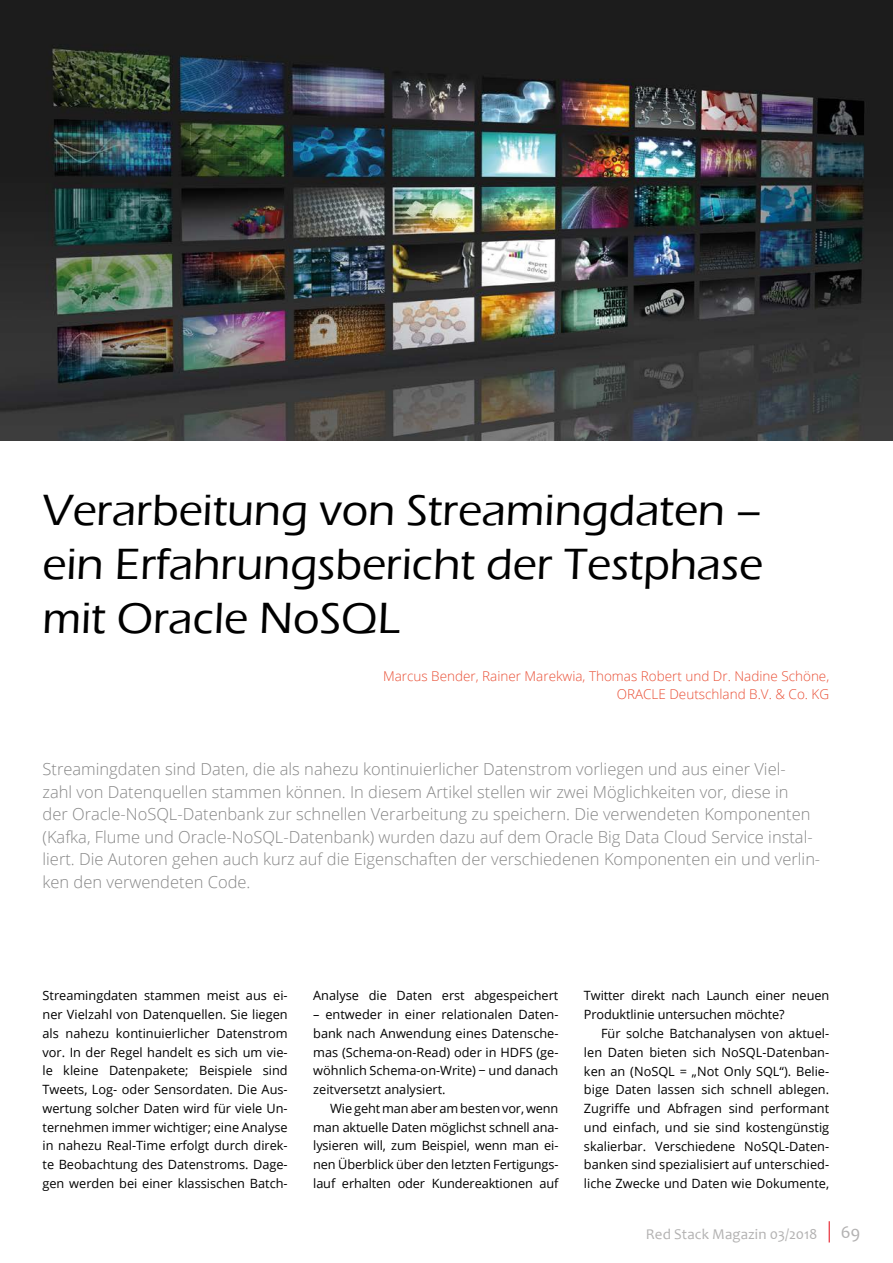
<style>
.page{position:relative;width:893px;height:1263px;background:#fff}
.page>*{position:absolute;margin:0;border:0;box-sizing:border-box;transform-origin:0 0}
.t1{font:500 45px/54px "Eras ITC";color:#000;text-align:justify}
.t2{font:18px "Candara";color:#b3b2b2}
.t3{font:300 16.5px/22.5px "Open Sans";color:#878787}
.t4{font:15px "Candara";letter-spacing:.005em;color:#b3b2b2}
.t5{font:300 13.5px/18px "Open Sans";color:#e94f35;text-align:right}
.t6{font:12.75px/18.8px "Open Sans";color:#000;text-align:justify}
</style>
<div class="page">
<svg style="left:829px;top:1221px;width:1px;height:21px"></svg>
<img style="left:0;top:0;width:893px;height:440px">
<h1 class="t1" style="left:43px;top:483px;width:722px">Verarbeitung von Streamingdaten – ein Erfahrungsbericht der Testphase mit Oracle NoSQL</h1>
<p class="t5" style="left:383px;top:666px;width:448px">Marcus Bender, Rainer Marekwia, Thomas Robert und Dr. Nadine Schöne,<br>ORACLE Deutschland B.V. &amp; Co. KG</p>
<p class="t3" style="left:43px;top:758px;width:779px">Streamingdaten sind Daten, die als nahezu kontinuierlicher Datenstrom vorliegen und aus einer Viel-<br>zahl von Datenquellen stammen können. In diesem Artikel stellen wir zwei Möglichkeiten vor, diese in<br>der Oracle-NoSQL-Datenbank zur schnellen Verarbeitung zu speichern. Die verwendeten Komponenten (Kafka, Flume und Oracle-NoSQL-Datenbank) wurden dazu auf dem Oracle Big Data Cloud Service instal&shy;liert. Die Autoren gehen auch kurz auf die Eigenschaften der verschiedenen Komponenten ein und verlin&shy;ken den verwendeten Code.</p>
<p class="t6" style="left:43px;top:986px;width:247px">Streamingdaten stammen meist aus ei&shy;ner Vielzahl von Datenquellen. Sie liegen als nahezu kontinuierlicher Datenstrom vor. In der Regel handelt es sich um vie&shy;le kleine Datenpakete; Beispiele sind Tweets, Log- oder Sensordaten. Die Aus&shy;wertung solcher Daten wird für viele Un&shy;ternehmen immer wichtiger; eine Analyse in nahezu Real-Time erfolgt durch direk&shy;te Beobachtung des Datenstroms. Dage&shy;gen werden bei einer klassischen Batch-</p>
<p class="t6" style="left:313px;top:986px;width:247px">Analyse die Daten erst abgespeichert</p>
<p class="t6" style="left:313px;top:1005px;width:247px">– entweder in einer relationalen Daten&shy;bank nach Anwendung eines Datensche&shy;mas (Schema-on-Read) oder in HDFS (ge&shy;wöhnlich Schema-on-Write) − und danach zeitversetzt analysiert.</p>
<p class="t6" style="left:313px;top:1099px;width:247px;text-indent:17px">Wie geht man aber am besten vor, wenn man aktuelle Daten möglichst schnell ana&shy;lysieren will, zum Beispiel, wenn man ei&shy;nen Überblick über den letzten Fertigungs&shy;lauf erhalten oder Kundereaktionen auf</p>
<p class="t6" style="left:584px;top:986px;width:247px">Twitter direkt nach Launch einer neuen<br>Produktlinie untersuchen möchte?</p>
<p class="t6" style="left:584px;top:1024px;width:247px;text-indent:17px">Für solche Batchanalysen von aktuel&shy;len Daten bieten sich NoSQL-Datenban&shy;ken an (NoSQL = „Not Only SQL“). Belie&shy;bige Daten lassen sich schnell ablegen.<br>Zugriffe und Abfragen sind performant und einfach, und sie sind kostengünstig skalierbar. Verschiedene NoSQL-Daten&shy;banken sind spezialisiert auf unterschied&shy;liche Zwecke und Daten wie Dokumente,</p>
<p class="t4" style="left:646px;top:1224px;width:173px">Red Stack Magazin 03/2018</p>
<h2 class="t2" style="left:841px;top:1221px;width:21px">69</h2>
</div>
